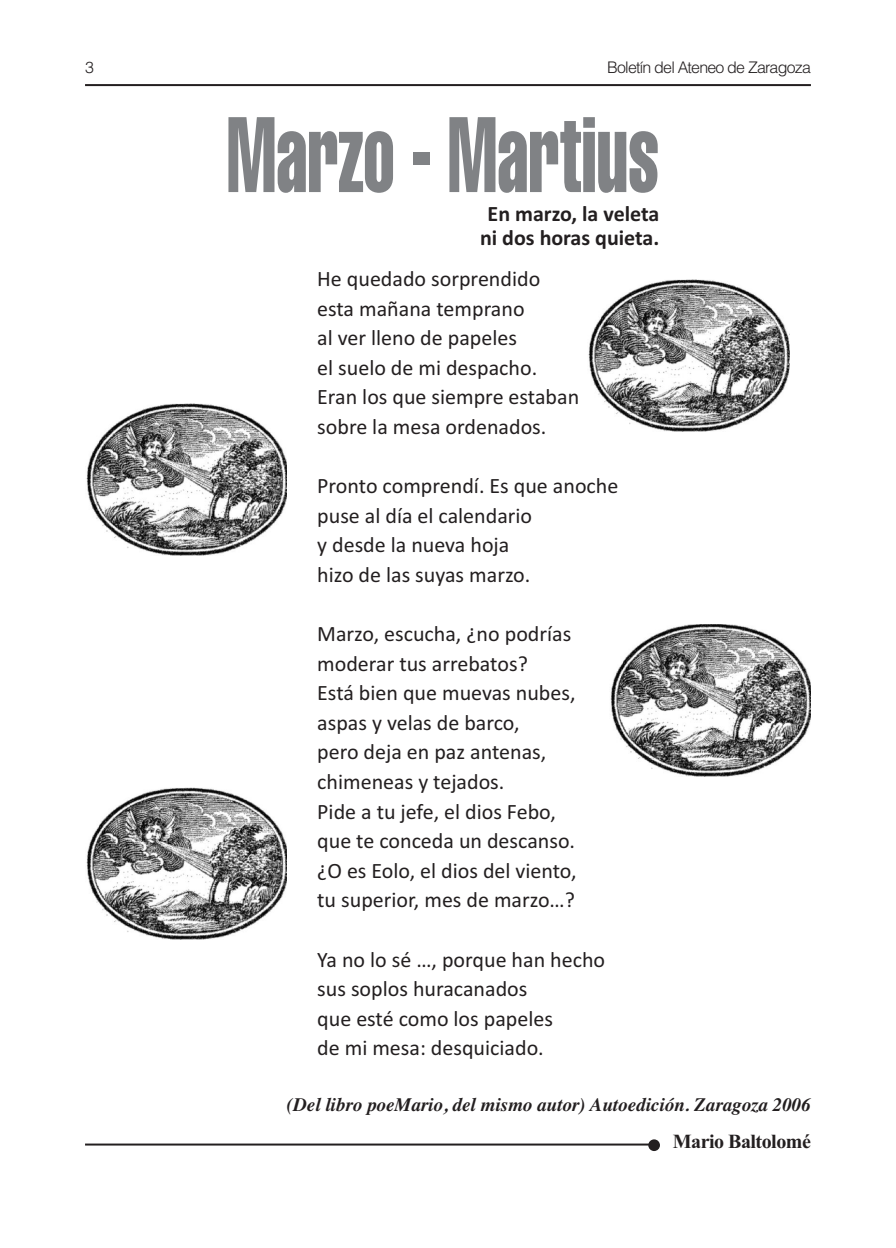
<style>
.page{position:relative;width:896px;height:1248px;background:#fff}
.page>*{position:absolute;margin:0;border:0;box-sizing:border-box;transform-origin:0 0}
.t1{font:extra-condensed 105.2px "Helvetica";color:#808285;scale:.7 1}
.t2{font:22px/29.6px "Calibri";color:#231f20}
.t3{font:700 22px/24px "Calibri";color:#231f20;text-align:center}
.t4{font:700 20px "Times New Roman";letter-spacing:-.025em;color:#231f20}
.t5{font:italic 700 19px "Times";color:#231f20}
.t6{font:300 16px "Helvetica";letter-spacing:-.05em;color:#231f20}
</style>
<div class="page">
<hr style="left:85px;top:84px;width:726px;height:2px;background:#231f20">
<hr style="left:85px;top:1143px;width:570px;height:2px;background:#231f20">
<div style="left:648px;top:1139px;width:12px;height:11px;background:#231f20;border-radius:50%"></div>
<img style="left:588px;top:280px;width:201px;height:152px">
<img style="left:86px;top:403px;width:201px;height:152px">
<img style="left:86px;top:787px;width:201px;height:152px">
<img style="left:610px;top:624px;width:201px;height:152px">
<p class="t6" style="left:85px;top:54px;width:10px">3</p>
<p class="t6" style="left:607px;top:54px;width:205px">Boletín del Ateneo de Zaragoza</p>
<h1 class="t1" style="left:227px;top:117px;width:619px">Marzo - Martius</h1>
<p class="t3" style="left:480px;top:202px;width:181px">En marzo, la veleta ni dos horas quieta.</p>
<p class="t2" style="left:317px;top:263px;width:263px">He quedado sorprendido esta mañana temprano<br>al ver lleno de papeles<br>el suelo de mi despacho.<br>Eran los que siempre estaban sobre la mesa ordenados.</p>
<p class="t2" style="left:317px;top:470px;width:303px">Pronto comprendí. Es que anoche puse al día el calendario<br>y desde la nueva hoja<br>hizo de las suyas marzo.</p>
<p class="t2" style="left:317px;top:618px;width:261px">Marzo, escucha, ¿no podrías moderar tus arrebatos?<br>Está bien que muevas nubes, aspas y velas de barco,<br>pero deja en paz antenas, chimeneas y tejados.<br>Pide a tu jefe, el dios Febo, que te conceda un descanso. ¿O es Eolo, el dios del viento, tu superior, mes de marzo…?</p>
<p class="t2" style="left:317px;top:944px;width:289px">Ya no lo sé …, porque han hecho sus soplos huracanados<br>que esté como los papeles<br>de mi mesa: desquiciado.</p>
<p class="t5" style="left:287px;top:1093px;width:525px">(Del libro poeMario, del mismo autor) Autoedición. Zaragoza 2006</p>
<p class="t4" style="left:673px;top:1129px;width:139px">Mario Baltolomé</p>
</div>
